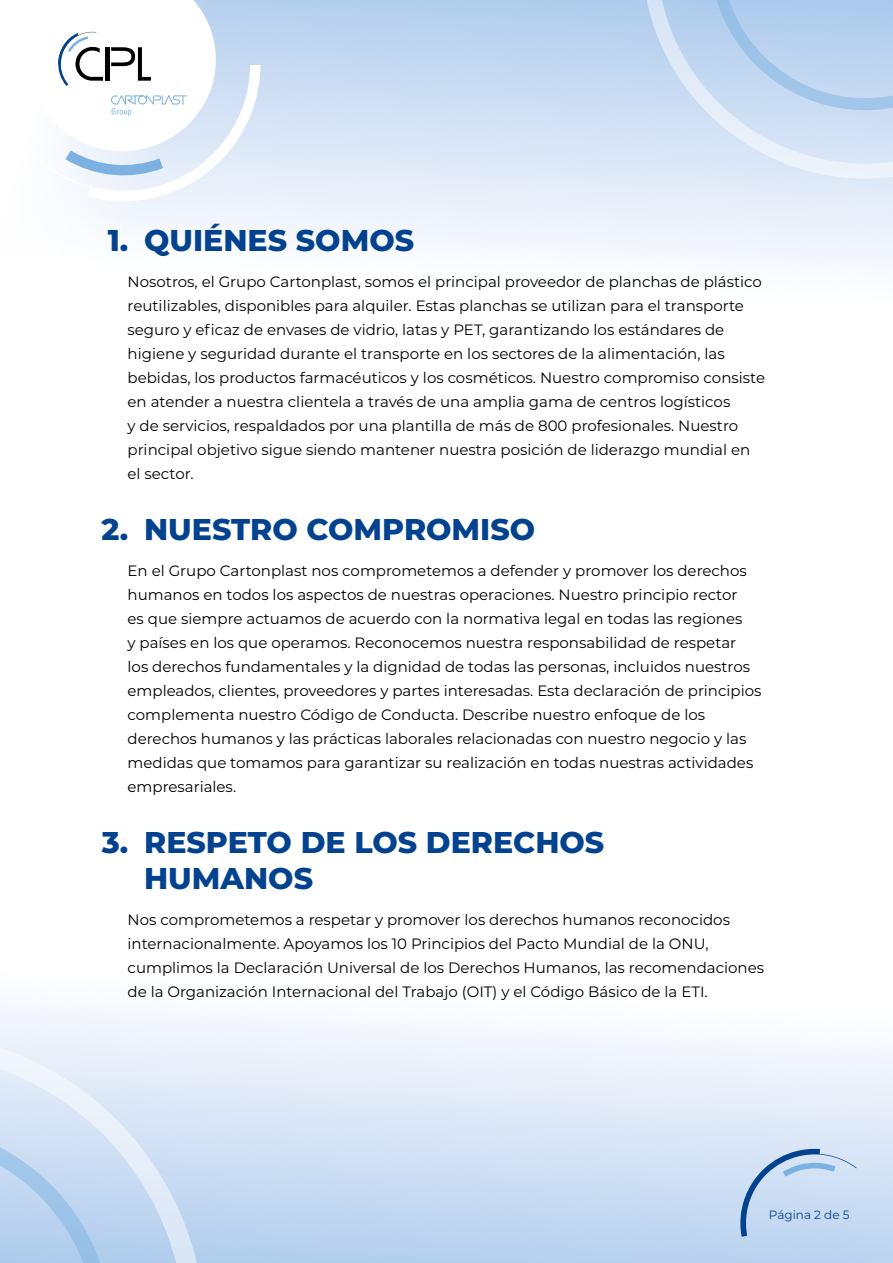
<style>
.page{position:relative;width:893px;height:1263px;background:#fff}
.page>*{position:absolute;margin:0;border:0;box-sizing:border-box;transform-origin:0 0}
.t1{font:800 30px/36px "Montserrat";color:#03428f}
.t2{font:15px/24px "Montserrat";color:#000}
.t3{font:12px "Montserrat";color:#03428f}
</style>
<div class="page">
<div style="left:2px;top:0;width:891px;height:395px;background:linear-gradient(to bottom,#b8d1ef,#fff)"></div>
<svg style="left:642px;top:0;width:251px;height:179px;background:#c6daf1"></svg>
<div style="left:0;top:876px;width:893px;height:387px;background:linear-gradient(to bottom,#fff,#bdd4f0)"></div>
<svg style="left:0;top:1032px;width:205px;height:231px;background:#d0e0f4"></svg>
<svg style="left:738px;top:1149px;width:119px;height:88px;background:#bbd1eb"></svg>
<svg style="left:2px;top:0;width:310px;height:395px"></svg>
<svg style="left:28px;top:0;width:232px;height:201px"></svg>
<h1 class="t1" style="left:108px;top:221px;width:308px">1. QUIÉNES SOMOS</h1>
<p class="t2" style="left:128px;top:269px;width:639px">Nosotros, el Grupo Cartonplast, somos el principal proveedor de planchas de plástico reutilizables, disponibles para alquiler. Estas planchas se utilizan para el transporte seguro y eficaz de envases de vidrio, latas y PET, garantizando los estándares de higiene y seguridad durante el transporte en los sectores de la alimentación, las bebidas, los productos farmacéuticos y los cosméticos. Nuestro compromiso consiste en atender a nuestra clientela a través de una amplia gama de centros logísticos<br>y de servicios, respaldados por una plantilla de más de 800 profesionales. Nuestro principal objetivo sigue siendo mantener nuestra posición de liderazgo mundial en el sector.</p>
<h1 class="t1" style="left:102px;top:510px;width:435px">2. NUESTRO COMPROMISO</h1>
<p class="t2" style="left:128px;top:558px;width:635px">En el Grupo Cartonplast nos comprometemos a defender y promover los derechos humanos en todos los aspectos de nuestras operaciones. Nuestro principio rector<br>es que siempre actuamos de acuerdo con la normativa legal en todas las regiones<br>y países en los que operamos. Reconocemos nuestra responsabilidad de respetar<br>los derechos fundamentales y la dignidad de todas las personas, incluidos nuestros empleados, clientes, proveedores y partes interesadas. Esta declaración de principios complementa nuestro Código de Conducta. Describe nuestro enfoque de los derechos humanos y las prácticas laborales relacionadas con nuestro negocio y las medidas que tomamos para garantizar su realización en todas nuestras actividades empresariales.</p>
<h1 class="t1" style="left:144px;top:823px;width:462px;text-indent:-42px">3. RESPETO DE LOS DERECHOS<br>HUMANOS</h1>
<p class="t2" style="left:128px;top:907px;width:638px">Nos comprometemos a respetar y promover los derechos humanos reconocidos internacionalmente. Apoyamos los 10 Principios del Pacto Mundial de la ONU, cumplimos la Declaración Universal de los Derechos Humanos, las recomendaciones de la Organización Internacional del Trabajo (OIT) y el Código Básico de la ETI.</p>
<p class="t3" style="left:769px;top:1207px;width:82px">Página 2 de 5</p>
</div>
